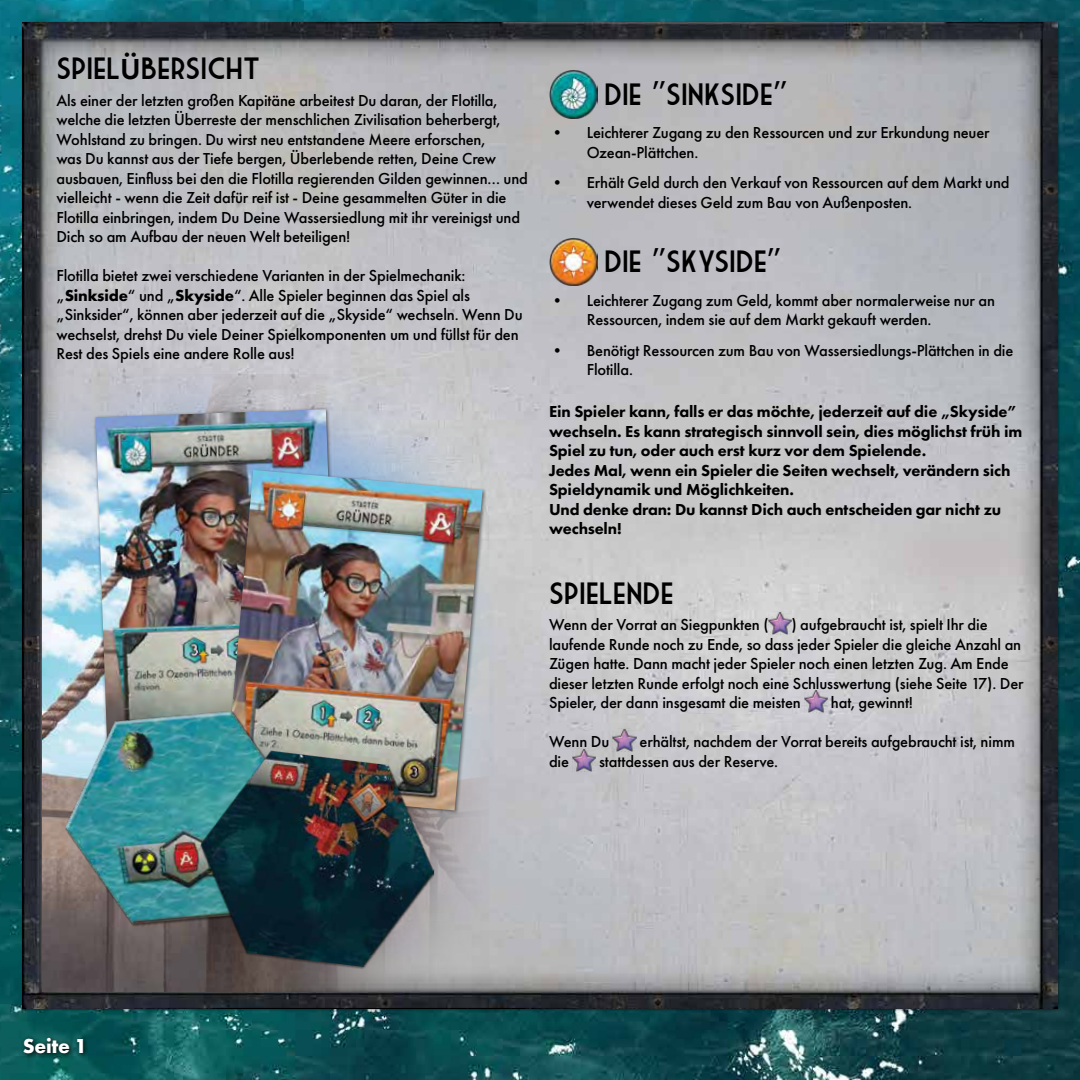
<style>
.page{position:relative;width:1080px;height:1080px;background:#fff}
.page>*{position:absolute;margin:0;border:0;box-sizing:border-box;transform-origin:0 0}
.t1{font:30px "Market Deco";letter-spacing:-.01em;color:#000}
.t2{font:700 21px "Futura PT";letter-spacing:-.01em;color:#fff}
.t3{font:500 16.5px/19.5px "Futura PT";letter-spacing:-.01em;color:#000}
.t4{font:800 16.5px/19.5px "Futura PT";letter-spacing:-.01em;color:#000}
.s1{font-family:"Futura PT";font-weight:600}
.s2{font-weight:700}
</style>
<div class="page">
<img style="left:0;top:0;width:1080px;height:1080px">
<img style="left:23px;top:23px;width:1034px;height:985px">
<img style="left:549px;top:70px;width:48px;height:48px">
<img style="left:549px;top:237px;width:48px;height:48px">
<img style="left:769px;top:612px;width:23px;height:23px">
<img style="left:804px;top:690px;width:23px;height:23px">
<img style="left:613px;top:729px;width:23px;height:23px">
<img style="left:573px;top:748px;width:23px;height:23px">
<img style="left:42px;top:374px;width:451px;height:618px">
<div style="left:93px;top:407px;width:249px;height:337px;background:#000;opacity:.5"></div>
<img style="left:96px;top:409px;width:241px;height:297px">
<div style="left:223px;top:468px;width:264px;height:347px;background:#000;opacity:.5"></div>
<img style="left:225px;top:470px;width:258px;height:340px">
<img style="left:57px;top:706px;width:251px;height:223px">
<img style="left:189px;top:744px;width:257px;height:230px">
<svg style="left:21px;top:1035px;width:69px;height:24px;background:#0b4846"></svg>
<h1 class="t1" style="left:56px;top:52px;width:205px">SPIEL<span class="s1">Ü</span>BERSICHT</h1>
<p class="t3" style="left:56px;top:90px;width:473px">Als einer der letzten großen Kapitäne arbeitest Du daran, der Flotilla, welche die letzten Überreste der menschlichen Zivilisation beherbergt, Wohlstand zu bringen. Du wirst neu entstandene Meere erforschen,<br>was Du kannst aus der Tiefe bergen, Überlebende retten, Deine Crew ausbauen, Einfluss bei den die Flotilla regierenden Gilden gewinnen... und vielleicht - wenn die Zeit dafür reif ist - Deine gesammelten Güter in die Flotilla einbringen, indem Du Deine Wassersiedlung mit ihr vereinigst und Dich so am Aufbau der neuen Welt beteiligen!</p>
<p class="t3" style="left:56px;top:266px;width:468px">Flotilla bietet zwei verschiedene Varianten in der Spielmechanik: „<span class="s2">Sinkside</span>“ und „<span class="s2">Skyside</span>“. Alle Spieler beginnen das Spiel als „Sinksider“, können aber jederzeit auf die „Skyside“ wechseln. Wenn Du wechselst, drehst Du viele Deiner Spielkomponenten um und füllst für den Rest des Spiels eine andere Rolle aus!</p>
<h1 class="t1" style="left:604px;top:77px;width:185px">DIE “SINKSIDE”</h1>
<p class="t3" style="left:587px;top:123px;width:404px;text-indent:-38px"><span class="s2">•</span> Leichterer Zugang zu den Ressourcen und zur Erkundung neuer<br>Ozean-Plättchen.</p>
<p class="t3" style="left:587px;top:173px;width:424px;text-indent:-38px"><span class="s2">•</span> Erhält Geld durch den Verkauf von Ressourcen auf dem Markt und verwendet dieses Geld zum Bau von Außenposten.</p>
<h1 class="t1" style="left:604px;top:245px;width:179px">DIE “SKYSIDE”</h1>
<p class="t3" style="left:587px;top:291px;width:410px;text-indent:-38px"><span class="s2">•</span> Leichterer Zugang zum Geld, kommt aber normalerweise nur an<br>Ressourcen, indem sie auf dem Markt gekauft werden.</p>
<p class="t3" style="left:587px;top:340px;width:428px;text-indent:-38px"><span class="s2">•</span> Benötigt Ressourcen zum Bau von Wassersiedlungs-Plättchen in die<br>Flotilla.</p>
<p class="t4" style="left:549px;top:402px;width:475px">Ein Spieler kann, falls er das möchte, jederzeit auf die „Skyside” wechseln. Es kann strategisch sinnvoll sein, dies möglichst früh im Spiel zu tun, oder auch erst kurz vor dem Spielende.<br>Jedes Mal, wenn ein Spieler die Seiten wechselt, verändern sich Spieldynamik und Möglichkeiten.<br>Und denke dran: Du kannst Dich auch entscheiden gar nicht zu wechseln!</p>
<h1 class="t1" style="left:549px;top:577px;width:127px">SPIELENDE</h1>
<p class="t3" style="left:549px;top:615px;width:221px">Wenn der Vorrat an Siegpunkten (</p>
<p class="t3" style="left:549px;top:615px;width:476px;text-indent:242px">) aufgebraucht ist, spielt Ihr die laufende Runde noch zu Ende, so dass jeder Spieler die gleiche Anzahl an Zügen hatte. Dann macht jeder Spieler noch einen letzten Zug. Am Ende dieser letzten Runde erfolgt noch eine Schlusswertung (siehe Seite 17). Der Spieler, der dann insgesamt die meisten</p>
<p class="t3" style="left:831px;top:693px;width:84px">hat, gewinnt!</p>
<p class="t3" style="left:549px;top:732px;width:62px">Wenn Du</p>
<p class="t3" style="left:640px;top:732px;width:377px">erhältst, nachdem der Vorrat bereits aufgebraucht ist, nimm</p>
<p class="t3" style="left:549px;top:752px;width:22px">die</p>
<p class="t3" style="left:599px;top:752px;width:181px">stattdessen aus der Reserve.</p>
<p class="t2" style="left:23px;top:1032px;width:66px">Seite 1</p>
</div>
